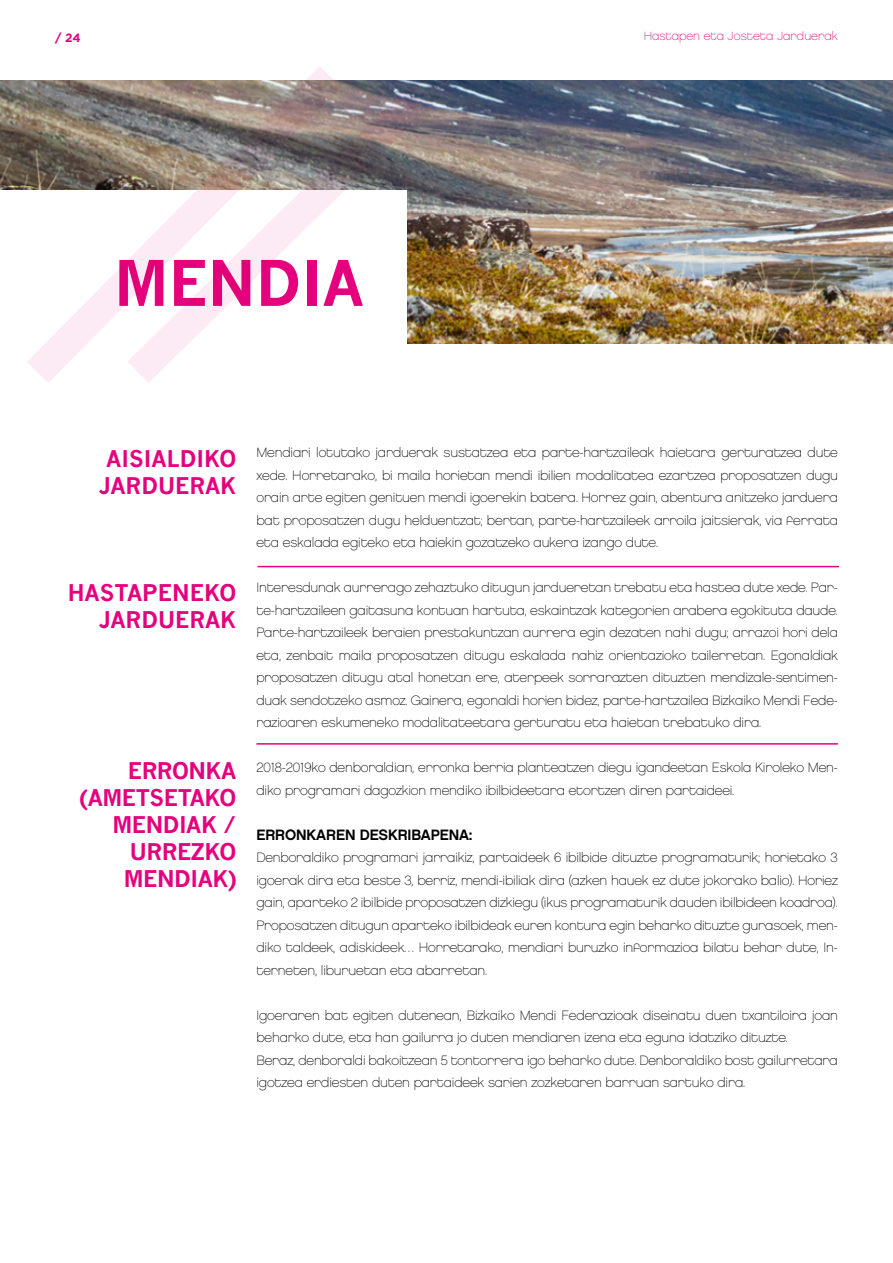
<style>
.page{position:relative;width:893px;height:1263px;background:#fff}
.page>*{position:absolute;margin:0;border:0;box-sizing:border-box;transform-origin:0 0}
.t1{font:700 61.5px "News Gothic";color:#e5007d}
.t2{font:700 22.5px/27px "News Gothic";letter-spacing:-.02em;color:#e5007d;text-align:right}
.t3{font:700 22.5px/27px "News Gothic";color:#e5007d;text-align:center}
.t4{font:15px "Chalet New York Nineteen Eighty";letter-spacing:-.01em;color:#000}
.t5{font:13.5px/22.5px "Chalet Paris Nineteen Eighty";letter-spacing:-.01em;color:#000;text-align:justify}
.t6{font:12px "Chalet Paris Nineteen Eighty";color:#e5007d}
.t7{font:700 12px "Gotham";color:#e5007d}
</style>
<div class="page">
<img style="left:0;top:81px;width:893px;height:262px">
<div style="left:0;top:190px;width:406px;height:185px;background:#fff"></div>
<img style="left:343px;top:80px;width:93px;height:264px">
<svg style="left:25px;top:66px;width:318px;height:317px"></svg>
<hr style="left:257px;top:566px;width:582px;height:1px;background:#e5007d">
<hr style="left:256px;top:743px;width:582px;height:2px;background:#e5007d">
<p class="t7" style="left:55px;top:31px;width:27px">/ 24</p>
<p class="t6" style="left:644px;top:29px;width:196px">Hastapen eta Josteta Jarduerak</p>
<h1 class="t1" style="left:114px;top:246px;width:251px">MENDIA</h1>
<h2 class="t3" style="left:99px;top:445px;width:139px">AISIALDIKO<br>JARDUERAK</h2>
<h2 class="t3" style="left:68px;top:579px;width:170px;text-align:right">HASTAPENEKO<br>JARDUERAK</h2>
<h2 class="t2" style="left:80px;top:757px;width:158px">ERRONKA (AMETSETAKO<br>MENDIAK /<br>URREZKO<br>MENDIAK)</h2>
<p class="t5" style="left:256px;top:441px;width:583px">Mendiari lotutako jarduerak sustatzea eta parte-hartzaileak haietara gerturatzea dute xede. Horretarako, bi maila horietan mendi ibilien modalitatea ezartzea proposatzen dugu orain arte egiten genituen mendi igoerekin batera. Horrez gain, abentura anitzeko jarduera bat proposatzen dugu helduentzat; bertan, parte-hartzaileek arroila jaitsierak, via ferrata eta eskalada egiteko eta haiekin gozatzeko aukera izango dute.</p>
<p class="t5" style="left:256px;top:576px;width:583px">Interesdunak aurrerago zehaztuko ditugun jardueretan trebatu eta hastea dute xede. Par&shy;te-hartzaileen gaitasuna kontuan hartuta, eskaintzak kategorien arabera egokituta daude.<br>Parte-hartzaileek beraien prestakuntzan aurrera egin dezaten nahi dugu; arrazoi hori dela eta, zenbait maila proposatzen ditugu eskalada nahiz orientazioko tailerretan. Egonaldiak proposatzen ditugu atal honetan ere, aterpeek sorrarazten dituzten mendizale-sentimen&shy;duak sendotzeko asmoz. Gainera, egonaldi horien bidez, parte-hartzailea Bizkaiko Mendi Fede&shy;razioaren eskumeneko modalitateetara gerturatu eta haietan trebatuko dira.</p>
<p class="t5" style="left:256px;top:756px;width:583px">2018-2019ko denboraldian, erronka berria planteatzen diegu igandeetan Eskola Kiroleko Men&shy;diko programari dagozkion mendiko ibilbideetara etortzen diren partaideei.</p>
<p class="t4" style="left:256px;top:825px;width:218px">ERRONKAREN DESKRIBAPENA:</p>
<p class="t5" style="left:256px;top:846px;width:583px">Denboraldiko programari jarraikiz, partaideek 6 ibilbide dituzte programaturik; horietako 3 igoerak dira eta beste 3, berriz, mendi-ibiliak dira (azken hauek ez dute jokorako balio). Horiez gain, aparteko 2 ibilbide proposatzen dizkiegu (ikus programaturik dauden ibilbideen koadroa).<br>Proposatzen ditugun aparteko ibilbideak euren kontura egin beharko dituzte gurasoek, men&shy;diko taldeek, adiskideek… Horretarako, mendiari buruzko informazioa bilatu behar dute, In&shy;terneten, liburuetan eta abarretan.</p>
<p class="t5" style="left:256px;top:1004px;width:583px;text-align:left">Igoeraren bat egiten dutenean, Bizkaiko Mendi Federazioak diseinatu duen txantiloira joan beharko dute, eta han gailurra jo duten mendiaren izena eta eguna idatziko dituzte.<br>Beraz, denboraldi bakoitzean 5 tontorrera igo beharko dute. Denboraldiko bost gailurretara igotzea erdiesten duten partaideek sarien zozketaren barruan sartuko dira.</p>
</div>
